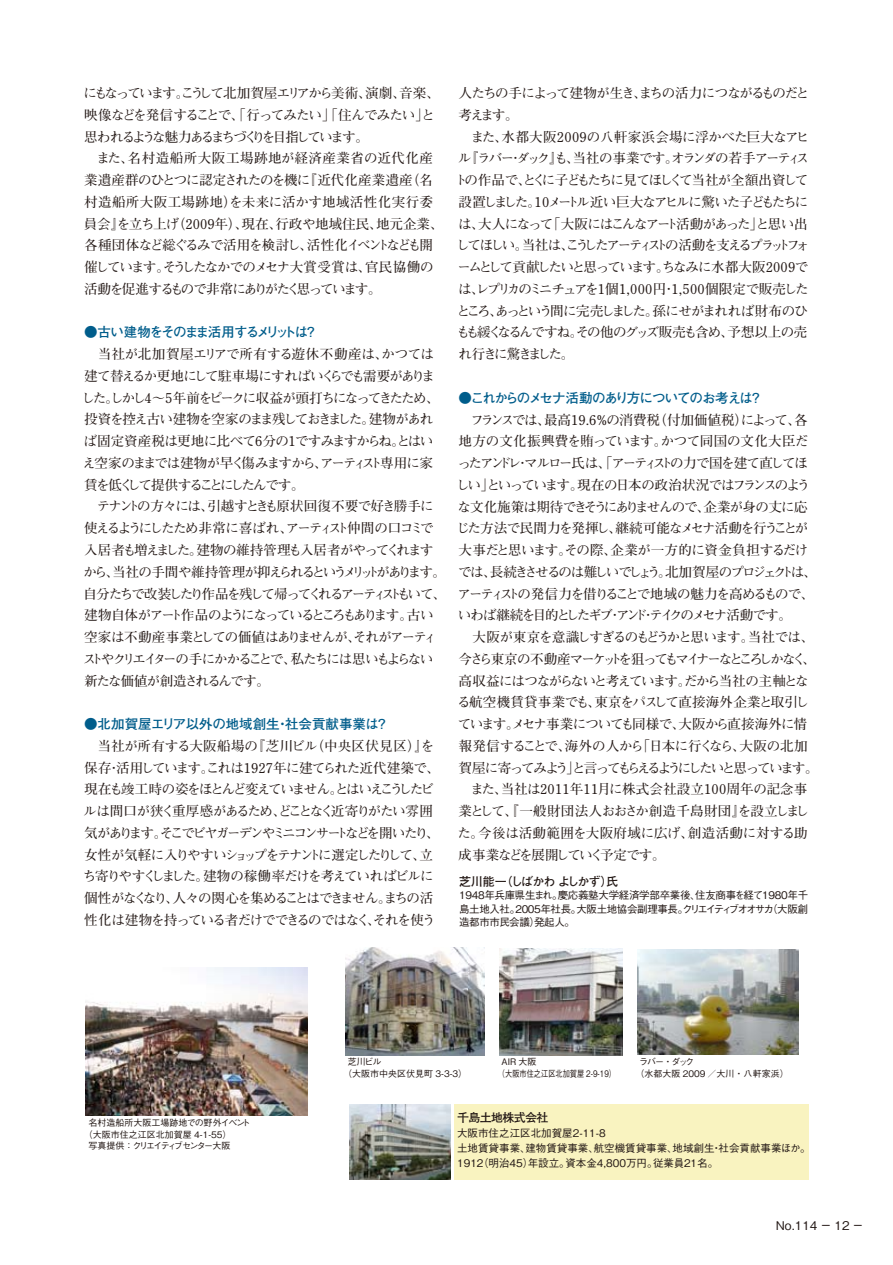
<style>
.page{position:relative;width:893px;height:1265px;background:#fff}
.page>*{position:absolute;margin:0;border:0;box-sizing:border-box;transform-origin:0 0}
.t1{font:700 13.5px/21.8px "Futo Min A101 Pro";letter-spacing:-.095em;color:#231815}
.t2{font:700 13.5px/21.8px "Futo Min A101 Pro";letter-spacing:-.055em;color:#231815}
.t3{font:700 13.5px "Futo Min A101 Pro";letter-spacing:-.12em;color:#231815}
.t4{font:700 13.5px "Futo Min A101 Pro";letter-spacing:-.17em;color:#231815}
.t5{font:700 13.5px "Futo Min A101 Pro";letter-spacing:-.125em;color:#231815}
.t6{font:700 13.5px "Futo Min A101 Pro";letter-spacing:.025em;color:#231815}
.t7{font:700 13.5px "Futo Min A101 Pro";letter-spacing:-.165em;color:#231815}
.t8{font:700 12px "Futo Go B101 Pro";letter-spacing:-.085em;color:#231815}
.t9{font:500 12px "Gothic BBB Pro";color:#231815}
.t10{font:700 12px "Futo Go B101 Pro";letter-spacing:-.055em;color:#231815}
.t11{font:500 10.5px/13.5px "Gothic BBB Pro";color:#231815;text-align:justify}
.t12{font:500 9px/11.2px "Gothic BBB Pro";color:#231815}
.t13{font:500 9px "Gothic BBB Pro";letter-spacing:-.17em;color:#231815}
.s1{font-family:"Futo Go B101 Pro";color:#005d8b}
</style>
<div class="page">
<div style="left:454px;top:1104px;width:354px;height:75px;background:#f9f3c0"></div>
<img style="left:499px;top:949px;width:123px;height:106px">
<img style="left:637px;top:949px;width:161px;height:105px">
<img style="left:345px;top:948px;width:139px;height:107px">
<img style="left:85px;top:967px;width:222px;height:148px">
<img style="left:349px;top:1104px;width:101px;height:75px">
<p class="t2" style="left:83px;top:80px;width:361px">にもなっています。こうして北加賀屋エリアから美術、演劇、音楽、映像などを発信することで、「行ってみたい」「住んでみたい」と思われるような魅力あるまちづくりを目指しています。<br>　また、名村造船所大阪工場跡地が経済産業省の近代化産業遺産群のひとつに認定されたのを機に『近代化産業遺産（名村造船所大阪工場跡地）を未来に活かす地域活性化実行委員会』を立ち上げ（2009年）、現在、行政や地域住民、地元企業、各種団体など総ぐるみで活用を検討し、活性化イベントなども開催しています。そうしたなかでのメセナ大賞受賞は、官民協働の活動を促進するもので非常にありがたく思っています。</p>
<p class="t1" style="left:82px;top:320px;width:366px"><span class="s1">●古い建物をそのまま活用するメリットは？<br></span>　当社が北加賀屋エリアで所有する遊休不動産は、かつては建て替えるか更地にして駐車場にすればいくらでも需要がありました。しかし4～5年前をピークに収益が頭打ちになってきたため、投資を控え古い建物を空家のまま残しておきました。建物があれば固定資産税は更地に比べて6分の1ですみますからね。とはいえ空家のままでは建物が早く傷みますから、アーティスト専用に家賃を低くして提供することにしたんです。<br>　テナントの方々には、引越すときも原状回復不要で好き勝手に使えるようにしたため非常に喜ばれ、アーティスト仲間の口コミで入居者も増えました。建物の維持管理も入居者がやってくれますから、当社の手間や維持管理が抑えられるというメリットがあります。自分たちで改装したり作品を残して帰ってくれるアーティストもいて、建物自体がアート作品のようになっているところもあります。古い空家は不動産事業としての価値はありませんが、それがアーティストやクリエイターの手にかかることで、私たちには思いもよらない新たな価値が創造されるんです。</p>
<p class="t1" style="left:83px;top:711px;width:358px"><span class="s1">●北加賀屋エリア以外の地域創生・社会貢献事業は？<br></span>　当社が所有する大阪船場の『芝川ビル（中央区伏見区）』を保存・活用しています。これは1927年に建てられた近代建築で、現在も竣工時の姿をほとんど変えていません。とはいえこうしたビルは間口が狭く重厚感があるため、どことなく近寄りがたい雰囲気があります。そこでビヤガーデンやミニコンサートなどを開いたり、女性が気軽に入りやすいショップをテナントに選定したりして、立ち寄りやすくしました。建物の稼働率だけを考えていればビルに個性がなくなり、人々の関心を集めることはできません。まちの活性化は建物を持っている者だけでできるのではなく、それを使う</p>
<p class="t1" style="left:458px;top:81px;width:352px">人たちの手によって建物が生き、まちの活力につながるものだと</p>
<p class="t1" style="left:458px;top:102px;width:61px">考えます。</p>
<p class="t6" style="left:458px;top:126px;width:352px">　また、水都大阪2009の八軒家浜会場に浮かべた巨大なアヒ</p>
<p class="t3" style="left:458px;top:148px;width:352px">ル『ラバー・ダック』も、当社の事業です。オランダの若手アーティス</p>
<p class="t1" style="left:454px;top:168px;width:355px">トの作品で、とくに子どもたちに見てほしくて当社が全額出資して</p>
<p class="t5" style="left:458px;top:191px;width:351px">設置しました。10メートル近い巨大なアヒルに驚いた子どもたちに</p>
<p class="t3" style="left:458px;top:213px;width:351px">は、大人になって「大阪にはこんなアート活動があった」と思い出</p>
<p class="t4" style="left:456px;top:235px;width:355px">してほしい。当社は、こうしたアーティストの活動を支えるプラットフォ</p>
<p class="t1" style="left:457px;top:255px;width:352px">ームとして貢献したいと思っています。ちなみに水都大阪2009で</p>
<p class="t2" style="left:458px;top:276px;width:352px">は、レプリカのミニチュアを1個1,000円・1,500個限定で販売した</p>
<p class="t3" style="left:456px;top:300px;width:353px">ところ、あっという間に完売しました。孫にせがまれれば財布のひ</p>
<p class="t1" style="left:456px;top:320px;width:352px">もも緩くなるんですね。その他のグッズ販売も含め、予想以上の売</p>
<p class="t7" style="left:458px;top:343px;width:117px">れ行きに驚きました。</p>
<p class="t1" style="left:456px;top:385px;width:364px"><span class="s1">●これからのメセナ活動のあり方についてのお考えは？<br></span>　フランスでは、最高19.6％の消費税（付加価値税）によって、各地方の文化振興費を賄っています。かつて同国の文化大臣だったアンドレ・マルロー氏は、「アーティストの力で国を建て直してほしい」といっています。現在の日本の政治状況ではフランスのような文化施策は期待できそうにありませんので、企業が身の丈に応じた方法で民間力を発揮し、継続可能なメセナ活動を行うことが大事だと思います。その際、企業が一方的に資金負担するだけでは、長続きさせるのは難しいでしょう。北加賀屋のプロジェクトは、アーティストの発信力を借りることで地域の魅力を高めるもので、いわば継続を目的としたギブ・アンド・テイクのメセナ活動です。<br>　大阪が東京を意識しすぎるのもどうかと思います。当社では、今さら東京の不動産マーケットを狙ってもマイナーなところしかなく、高収益にはつながらないと考えています。だから当社の主軸となる航空機賃貸事業でも、東京をパスして直接海外企業と取引しています。メセナ事業についても同様で、大阪から直接海外に情報発信することで、海外の人から「日本に行くなら、大阪の北加賀屋に寄ってみよう」と言ってもらえるようにしたいと思っています。　また、当社は2011年11月に株式会社設立100周年の記念事業として、『一般財団法人おおさか創造千島財団』を設立しました。今後は活動範囲を大阪府域に広げ、創造活動に対する助成事業などを展開していく予定です。</p>
<p class="t8" style="left:459px;top:871px;width:161px">芝川能一（しばかわ よしかず）氏</p>
<p class="t11" style="left:459px;top:887px;width:350px">1948年兵庫県生まれ。慶応義塾大学経済学部卒業後、住友商事を経て1980年千島土地入社。2005年社長。大阪土地協会副理事長。クリエイティブオオサカ（大阪創造都市市民会議）発起人。</p>
<p class="t12" style="left:88px;top:1116px;width:164px">名村造船所大阪工場跡地での野外イベント</p>
<p class="t12" style="left:84px;top:1127px;width:149px">（大阪市住之江区北加賀屋 4-1-55）</p>
<p class="t13" style="left:88px;top:1138px;width:144px">写真提供：クリエイティブセンター大阪</p>
<p class="t12" style="left:343px;top:1055px;width:125px;text-indent:4px">芝川ビル<br>（大阪市中央区伏見町 3-3-3）</p>
<p class="t12" style="left:635px;top:1055px;width:155px;text-indent:4px">ラバー・ダック<br>（水都大阪 2009 ／大川・八軒家浜）</p>
<p class="t12" style="left:497px;top:1055px;width:120px;text-indent:4px">AIR 大阪<br>（大阪市住之江区北加賀屋 2-9-19）</p>
<p class="t10" style="left:457px;top:1107px;width:93px">千島土地株式会社</p>
<p class="t11" style="left:457px;top:1124px;width:355px;line-height:15px;text-align:left">大阪市住之江区北加賀屋2-11-8<br>土地賃貸事業、建物賃貸事業、航空機賃貸事業、地域創生・社会貢献事業ほか。<br>1912（明治45）年設立。資本金4,800万円。従業員21名。</p>
<p class="t9" style="left:775px;top:1215px;width:88px">No.114 一 12 一</p>
</div>
